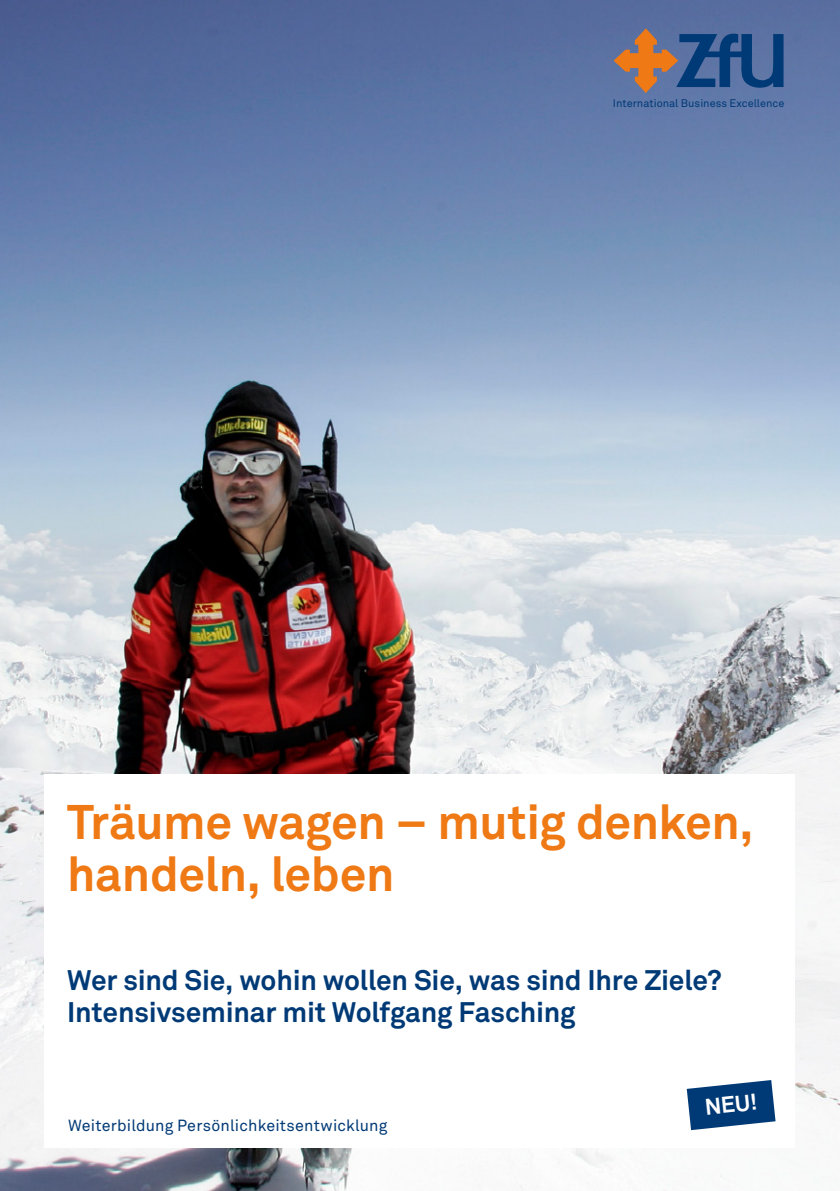
<style>
.page{position:relative;width:840px;height:1191px;background:#fff}
.page>*{position:absolute;margin:0;border:0;box-sizing:border-box;transform-origin:0 0}
.t1{font:700 48px/52px "Akkurat Office";letter-spacing:-.01em;color:#ef7914}
.t2{font:700 28px/32px "Akkurat Office";letter-spacing:-.005em;color:#003a76}
.t3{font:700 22.6px "Akkurat Office";color:#fff}
.t4{font:16px "Akkurat Office";letter-spacing:.01em;color:#003a76}
.t5{font:11px "Akkurat Office";color:#003a76}
</style>
<div class="page">
<img style="left:0;top:0;width:839px;height:1191px">
<svg style="left:613px;top:28px;width:170px;height:65px;background:#596482"></svg>
<div style="left:44px;top:774px;width:750px;height:373px;background:#fff"></div>
<svg style="left:686px;top:1080px;width:89px;height:50px"></svg>
<p class="t5" style="left:612px;top:96px;width:173px">International Business Excellence</p>
<h1 class="t1" style="left:67px;top:796px;width:687px">Träume wagen – mutig denken, handeln, leben</h1>
<p class="t2" style="left:67px;top:964px;width:655px">Wer sind Sie, wohin wollen Sie, was sind Ihre Ziele?<br>Intensivseminar mit Wolfgang Fasching</p>
<p class="t4" style="left:68px;top:1116px;width:321px">Weiterbildung Persönlichkeitsentwicklung</p>
<p class="t3" style="left:703px;top:1092px;width:54px;rotate:-6deg">NEU!</p>
</div>
